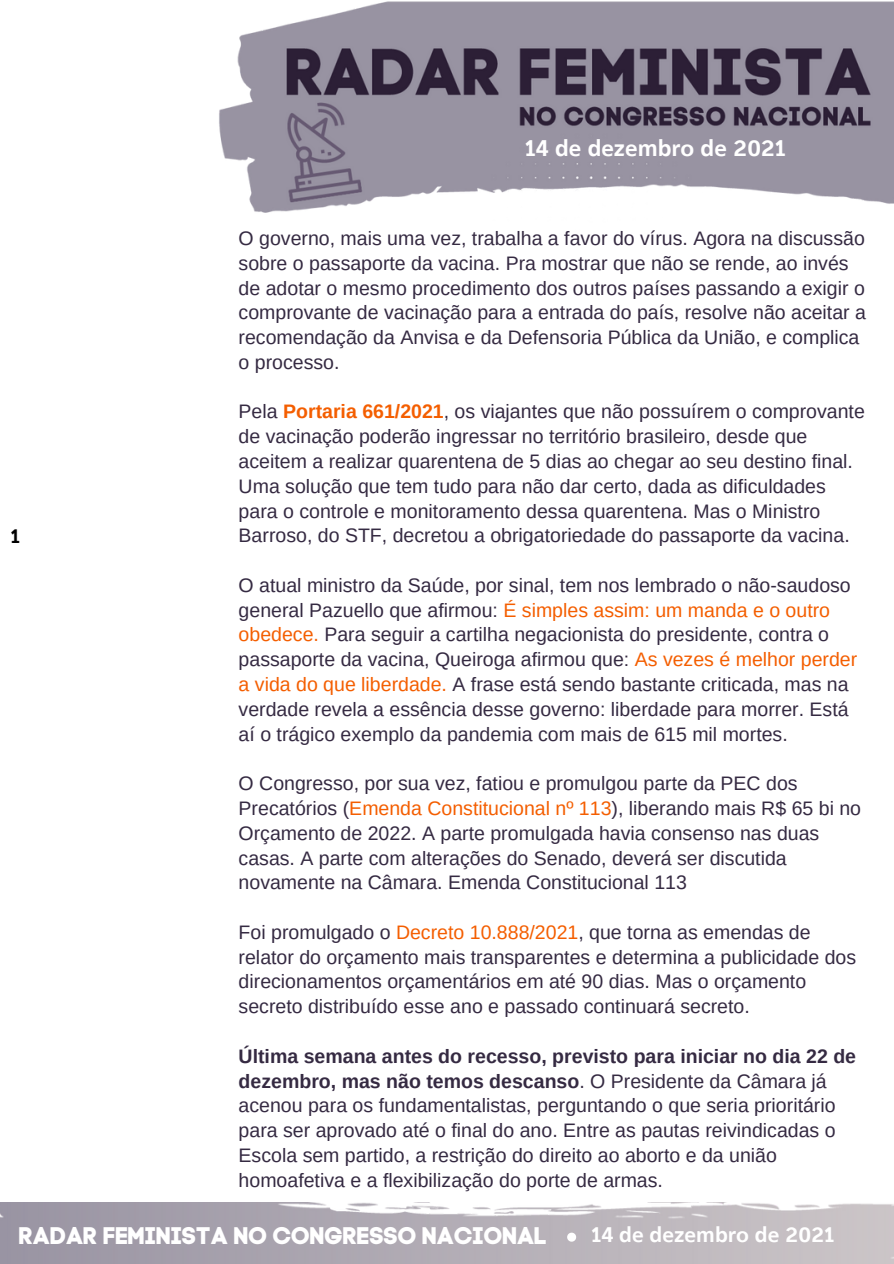
<style>
.page{position:relative;width:894px;height:1264px;background:#fff}
.page>*{position:absolute;margin:0;border:0;box-sizing:border-box;transform-origin:0 0}
.t1{font:24px "Code Pro Bold";letter-spacing:-.005em;color:#fff}
.t2{font:22.5px "Agan 65";color:#fff}
.t3{font:21px "Agan 65";color:#fff}
.t4{font:19.5px/24.8px "Arimo";color:#352a42}
.t5{font:19.5px "Agan 65";color:#000}
.s1{font-weight:700;color:#f45e00}
.s2{color:#f45e00}
.s3{font-weight:700}
</style>
<div class="page">
<img style="left:219px;top:1px;width:674px;height:212px">
<img style="left:0;top:1202px;width:893px;height:61px">
<svg style="left:567px;top:1232px;width:9px;height:9px"></svg>
<p class="t5" style="left:11px;top:528px;width:11px">1</p>
<p class="t2" style="left:525px;top:139px;width:262px">14 de dezembro de 2021</p>
<p class="t4" style="left:238px;top:226px;width:628px">O governo, mais uma vez, trabalha a favor do vírus. Agora na discussão sobre o passaporte da vacina. Pra mostrar que não se rende, ao invés de adotar o mesmo procedimento dos outros países passando a exigir o comprovante de vacinação para a entrada do país, resolve não aceitar a recomendação da Anvisa e da Defensoria Pública da União, e complica o processo.</p>
<p class="t4" style="left:238px;top:399px;width:627px">Pela <span class="s1">Portaria 661/2021</span>, os viajantes que não possuírem o comprovante de vacinação poderão ingressar no território brasileiro, desde que aceitem a realizar quarentena de 5 dias ao chegar ao seu destino final.<br>Uma solução que tem tudo para não dar certo, dada as dificuldades para o controle e monitoramento dessa quarentena. Mas o Ministro Barroso, do STF, decretou a obrigatoriedade do passaporte da vacina.</p>
<p class="t4" style="left:238px;top:572px;width:620px">O atual ministro da Saúde, por sinal, tem nos lembrado o não-saudoso general Pazuello que afirmou: <span class="s2">É simples assim: um manda e o outro obedece.</span> Para seguir a cartilha negacionista do presidente, contra o passaporte da vacina, Queiroga afirmou que: <span class="s2">As vezes é melhor perder a vida do que liberdade.</span> A frase está sendo bastante criticada, mas na verdade revela a essência desse governo: liberdade para morrer. Está aí o trágico exemplo da pandemia com mais de 615 mil mortes.</p>
<p class="t4" style="left:238px;top:771px;width:624px">O Congresso, por sua vez, fatiou e promulgou parte da PEC dos Precatórios (<span class="s2">Emenda Constitucional nº 113</span>), liberando mais R$ 65 bi no Orçamento de 2022. A parte promulgada havia consenso nas duas casas. A parte com alterações do Senado, deverá ser discutida novamente na Câmara. Emenda Constitucional 113</p>
<p class="t4" style="left:238px;top:919px;width:619px">Foi promulgado o <span class="s2">Decreto 10.888/2021</span>, que torna as emendas de relator do orçamento mais transparentes e determina a publicidade dos direcionamentos orçamentários em até 90 dias. Mas o orçamento secreto distribuído esse ano e passado continuará secreto.</p>
<p class="t4" style="left:238px;top:1043px;width:618px"><span class="s3">Última semana antes do recesso, previsto para iniciar no dia 22 de dezembro, mas não temos descanso</span>. O Presidente da Câmara já acenou para os fundamentalistas, perguntando o que seria prioritário para ser aprovado até o final do ano. Entre as pautas reivindicadas o Escola sem partido, a restrição do direito ao aborto e da união homoafetiva e a flexibilização do porte de armas.</p>
<p class="t1" style="left:20px;top:1226px;width:529px">RADAR FEMINISTA NO CONGRESSO NACIONAL</p>
<p class="t3" style="left:591px;top:1225px;width:245px">14 de dezembro de 2021</p>
</div>
